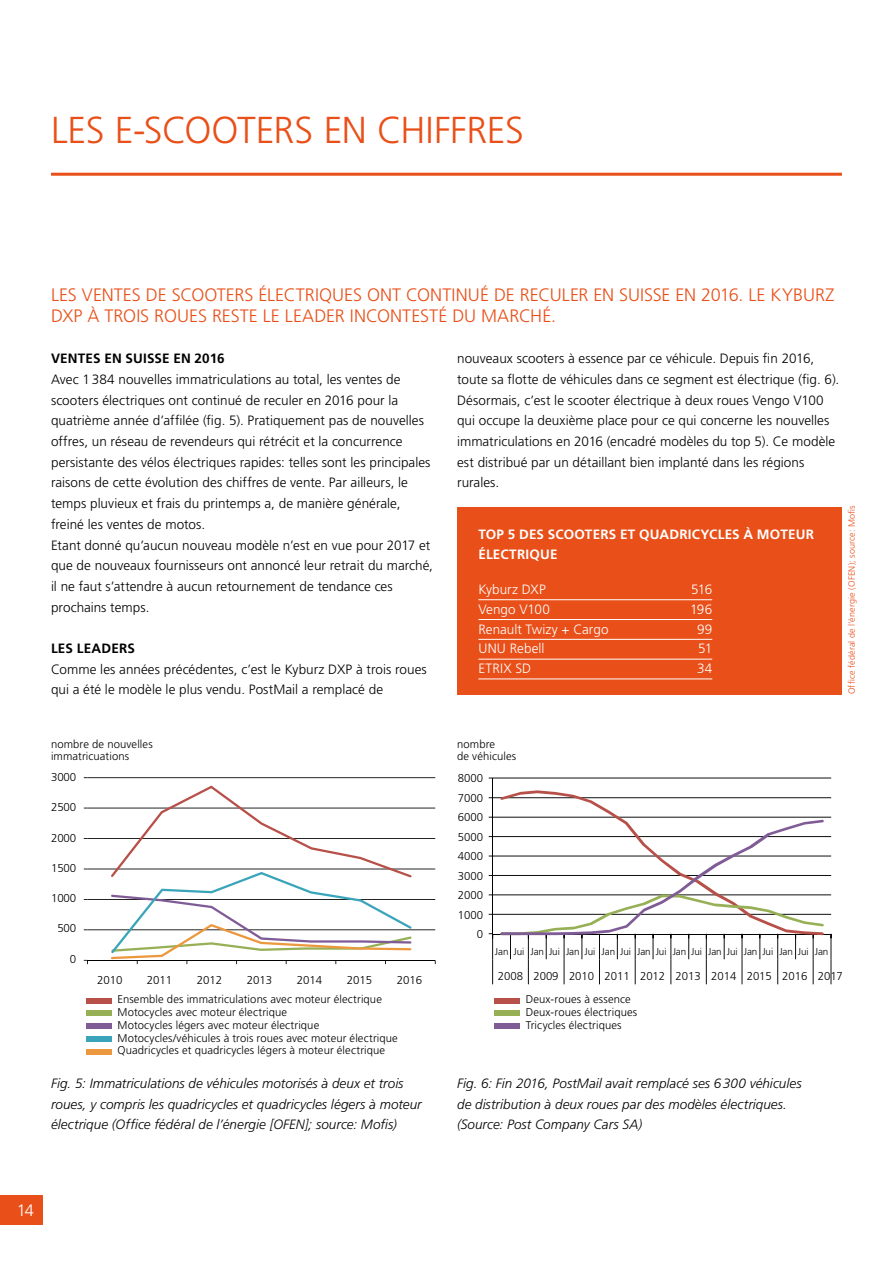
<style>
.page{position:relative;width:893px;height:1263px;background:#fff}
.page>*{position:absolute;margin:0;border:0;box-sizing:border-box;transform-origin:0 0}
.t1{font:300 37.5px "Frutiger LT Std";letter-spacing:-.015em;color:#e94f18}
.t2{font:300 18px/20.7px "Frutiger LT Std";color:#e94f18}
.t3{font:300 16.5px "Frutiger LT Std";color:#fff}
.t4{font:300 13.5px/20.7px "Frutiger LT Std";letter-spacing:.005em;color:#000}
.t5{font:italic 300 13.5px/20.7px "Frutiger LT Std";letter-spacing:.005em;color:#000}
.t6{font:300 13.5px "Frutiger LT Std";letter-spacing:.005em;color:#fff}
.t7{font:700 13.5px/20.7px "Frutiger LT Std";letter-spacing:.015em;color:#fff}
.t8{font:700 13.5px "Frutiger LT Std";letter-spacing:.015em;color:#000}
.t9{font:300 11.4px "Frutiger LT Std";letter-spacing:-.005em;color:#000}
.t10{font:300 11.25px/12.8px "Frutiger LT Std";letter-spacing:.01em;color:#000}
.t11{font:300 9.9px "Frutiger LT Std";letter-spacing:-.01em;color:#000}
.t12{font:300 9px "Frutiger LT Std";letter-spacing:.015em;color:#e94f18}
</style>
<div class="page">
<div style="left:0;top:1195px;width:43px;height:30px;background:#e94f18"></div>
<hr style="left:51px;top:173px;width:791px;height:3px;background:#e94f18">
<div style="left:457px;top:507px;width:385px;height:187px;background:#e94f18"></div>
<hr style="left:478px;top:599px;width:234px;height:1px;background:#fff">
<hr style="left:478px;top:619px;width:234px;height:1px;background:#fff">
<hr style="left:478px;top:639px;width:234px;height:1px;background:#fff">
<hr style="left:478px;top:659px;width:234px;height:1px;background:#fff">
<hr style="left:478px;top:679px;width:234px;height:1px;background:#fff">
<div style="left:86px;top:998px;width:26px;height:5px;background:#b75048"></div>
<div style="left:86px;top:1010px;width:26px;height:6px;background:#97b056"></div>
<div style="left:86px;top:1023px;width:26px;height:6px;background:#805c97"></div>
<div style="left:86px;top:1036px;width:26px;height:5px;background:#3aa5ba"></div>
<div style="left:86px;top:1049px;width:26px;height:5px;background:#ec983f"></div>
<hr style="left:493px;top:914px;width:338px;height:1px;background:#000">
<hr style="left:493px;top:894px;width:338px;height:1px;background:#000">
<hr style="left:493px;top:875px;width:338px;height:1px;background:#000">
<hr style="left:493px;top:855px;width:338px;height:1px;background:#000">
<hr style="left:493px;top:836px;width:338px;height:1px;background:#000">
<hr style="left:493px;top:817px;width:338px;height:1px;background:#000">
<hr style="left:493px;top:797px;width:338px;height:1px;background:#000">
<hr style="left:493px;top:777px;width:338px;height:1px;background:#000">
<hr style="left:492px;top:778px;width:1px;height:156px;background:#000">
<hr style="left:493px;top:933px;width:338px;height:1px;background:#000">
<svg style="left:830px;top:934px;width:1px;height:50px"></svg>
<svg style="left:489px;top:933px;width:4px;height:51px"></svg>
<svg style="left:500px;top:790px;width:324px;height:29px"></svg>
<svg style="left:500px;top:819px;width:324px;height:165px"></svg>
<div style="left:495px;top:998px;width:25px;height:5px;background:#b75048"></div>
<div style="left:495px;top:1010px;width:25px;height:6px;background:#97b056"></div>
<div style="left:495px;top:1023px;width:25px;height:6px;background:#805c97"></div>
<hr style="left:88px;top:929px;width:347px;height:1px;background:#000">
<hr style="left:88px;top:899px;width:347px;height:1px;background:#000">
<hr style="left:88px;top:868px;width:347px;height:1px;background:#000">
<hr style="left:88px;top:838px;width:347px;height:1px;background:#000">
<hr style="left:88px;top:808px;width:347px;height:1px;background:#000">
<hr style="left:88px;top:777px;width:347px;height:1px;background:#000">
<hr style="left:88px;top:960px;width:347px;height:1px;background:#000">
<svg style="left:109px;top:785px;width:305px;height:179px"></svg>
<h1 class="t1" style="left:51px;top:109px;width:474px">LES E-SCOOTERS EN CHIFFRES</h1>
<h2 class="t2" style="left:51px;top:285px;width:785px">LES VENTES DE SCOOTERS ÉLECTRIQUES ONT CONTINUÉ DE RECULER EN SUISSE EN 2016. LE KYBURZ<br>DXP À TROIS ROUES RESTE LE LEADER INCONTESTÉ DU MARCHÉ.</h2>
<p class="t8" style="left:51px;top:351px;width:175px">VENTES EN SUISSE EN 2016</p>
<p class="t4" style="left:51px;top:369px;width:383px">Avec 1384 nouvelles immatriculations au total, les ventes de scooters électriques ont continué de reculer en 2016 pour la quatrième année d’affilée (fig. 5). Pratiquement pas de nouvelles offres, un réseau de revendeurs qui rétrécit et la concurrence persistante des vélos électriques rapides: telles sont les principales raisons de cette évolution des chiffres de vente. Par ailleurs, le temps pluvieux et frais du printemps a, de manière générale, freiné les ventes de motos.<br>Etant donné qu’aucun nouveau modèle n’est en vue pour 2017 et que de nouveaux fournisseurs ont annoncé leur retrait du marché, il ne faut s’attendre à aucun retournement de tendance ces prochains temps.</p>
<p class="t8" style="left:51px;top:640px;width:86px">LES LEADERS</p>
<p class="t4" style="left:51px;top:659px;width:377px">Comme les années précédentes, c’est le Kyburz DXP à trois roues qui a été le modèle le plus vendu. PostMail a remplacé de</p>
<p class="t4" style="left:457px;top:348px;width:384px">nouveaux scooters à essence par ce véhicule. Depuis fin 2016, toute sa flotte de véhicules dans ce segment est électrique (fig. 6).<br>Désormais, c’est le scooter électrique à deux roues Vengo V100 qui occupe la deuxième place pour ce qui concerne les nouvelles immatriculations en 2016 (encadré modèles du top 5). Ce modèle est distribué par un détaillant bien implanté dans les régions rurales.</p>
<p class="t7" style="left:478px;top:523px;width:337px">TOP 5 DES SCOOTERS ET QUADRICYCLES À MOTEUR<br>ÉLECTRIQUE</p>
<p class="t6" style="left:478px;top:582px;width:69px">Kyburz DXP</p>
<p class="t6" style="left:691px;top:582px;width:23px">516</p>
<p class="t6" style="left:478px;top:601px;width:73px">Vengo V100</p>
<p class="t6" style="left:690px;top:601px;width:24px">196</p>
<p class="t6" style="left:478px;top:621px;width:132px">Renault Twizy + Cargo</p>
<p class="t6" style="left:697px;top:621px;width:17px">99</p>
<p class="t6" style="left:478px;top:641px;width:68px">UNU Rebell</p>
<p class="t6" style="left:698px;top:641px;width:16px">51</p>
<p class="t6" style="left:478px;top:661px;width:54px">ETRIX SD</p>
<p class="t6" style="left:697px;top:661px;width:17px">34</p>
<p class="t12" style="left:846px;top:694px;width:191px;rotate:-90deg">Office fédéral de l’énergie (OFEN); source: Mofis</p>
<p class="t10" style="left:51px;top:737px;width:103px">nombre de nouvelles immatricuations</p>
<p class="t10" style="left:457px;top:737px;width:61px">nombre<br>de véhicules</p>
<p class="t9" style="left:51px;top:771px;width:27px">3000</p>
<p class="t9" style="left:51px;top:801px;width:27px">2500</p>
<p class="t9" style="left:51px;top:831px;width:27px">2000</p>
<p class="t9" style="left:51px;top:861px;width:27px">1500</p>
<p class="t9" style="left:51px;top:892px;width:27px">1000</p>
<p class="t9" style="left:57px;top:922px;width:21px">500</p>
<p class="t9" style="left:458px;top:772px;width:27px">8000</p>
<p class="t9" style="left:458px;top:791px;width:27px">7000</p>
<p class="t9" style="left:458px;top:811px;width:27px">6000</p>
<p class="t9" style="left:458px;top:830px;width:27px">5000</p>
<p class="t9" style="left:458px;top:849px;width:27px">4000</p>
<p class="t9" style="left:458px;top:869px;width:27px">3000</p>
<p class="t9" style="left:458px;top:889px;width:27px">2000</p>
<p class="t9" style="left:458px;top:908px;width:27px">1000</p>
<p class="t9" style="left:477px;top:927px;width:8px">0</p>
<p class="t9" style="left:70px;top:952px;width:8px">0</p>
<p class="t9" style="left:97px;top:974px;width:27px">2010</p>
<p class="t9" style="left:147px;top:974px;width:27px">2011</p>
<p class="t9" style="left:197px;top:974px;width:27px">2012</p>
<p class="t9" style="left:247px;top:974px;width:27px">2013</p>
<p class="t9" style="left:297px;top:974px;width:27px">2014</p>
<p class="t9" style="left:347px;top:974px;width:27px">2015</p>
<p class="t9" style="left:397px;top:974px;width:27px">2016</p>
<p class="t10" style="left:117px;top:993px;width:282px">Ensemble des immatriculations avec moteur électrique Motocycles avec moteur électrique<br>Motocycles légers avec moteur électrique Motocycles/véhicules à trois roues avec moteur électrique Quadricycles et quadricycles légers à moteur électrique</p>
<p class="t5" style="left:51px;top:1073px;width:372px">Fig. 5: Immatriculations de véhicules motorisés à deux et trois roues, y compris les quadricycles et quadricycles légers à moteur électrique (Office fédéral de l’énergie [OFEN]; source: Mofis)</p>
<p class="t11" style="left:495px;top:946px;width:335px">Jan Jui Jan Jui Jan Jui Jan Jui Jan Jui Jan Jui Jan Jui Jan Jui Jan Jui Jan</p>
<p class="t9" style="left:498px;top:970px;width:347px">2008 2009 2010 2011 2012 2013 2014 2015 2016 2017</p>
<p class="t10" style="left:526px;top:993px;width:113px">Deux-roues à essence<br>Deux-roues électriques<br>Tricycles électriques</p>
<p class="t5" style="left:457px;top:1073px;width:346px">Fig. 6: Fin 2016, PostMail avait remplacé ses 6300 véhicules de distribution à deux roues par des modèles électriques. (Source: Post Company Cars SA)</p>
<p class="t3" style="left:17px;top:1201px;width:19px">14</p>
</div>
